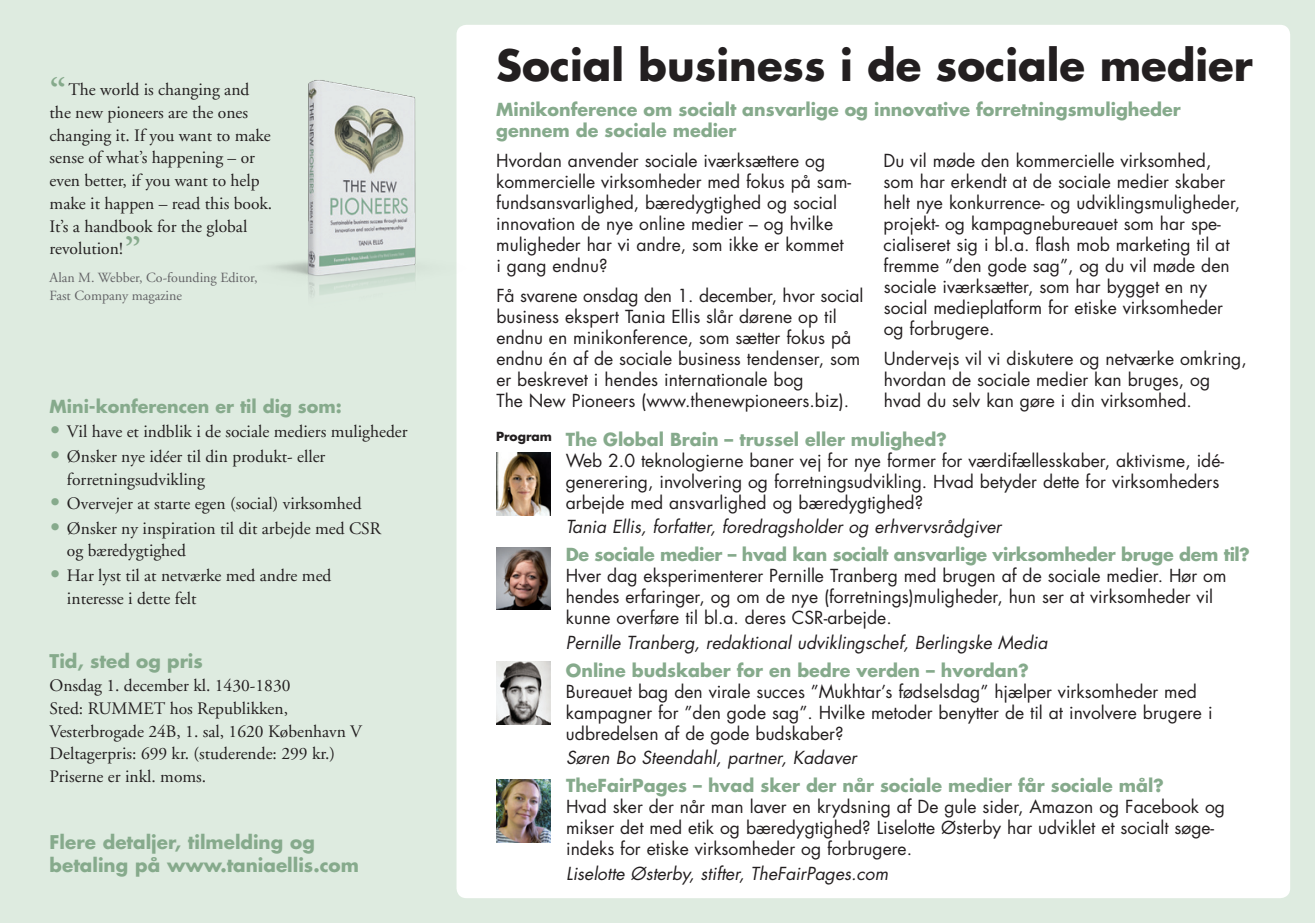
<style>
.page{position:relative;width:1315px;height:923px;background:#deebe0}
.page>*{position:absolute;margin:0;border:0;box-sizing:border-box;transform-origin:0 0}
.t1{font:700 42px "Futura";color:#231f20}
.t2{font:700 18.38px/22.8px "Futura";color:#86aa8c}
.t3{font:17.5px/21px "Futura";color:#231f20}
.t4{font:17.5px/22.8px "Adobe Garamond";color:#231f20}
.t5{font:700 17.5px/21px "Futura";color:#86aa8c}
.t6{font:italic 17.5px "Futura";color:#231f20}
.t7{font:700 17.5px "Futura";letter-spacing:-.02em;color:#86aa8c}
.t8{font:14px/17.5px "Adobe Garamond";color:#636366}
.s1{font-weight:600;font-size:38.5px;color:#86aa8c}
.s2{font-family:"Futura";font-size:19.25px;color:#86aa8c}
.s3{font-weight:700;color:#86aa8c}
</style>
<div class="page">
<div style="left:456px;top:25px;width:834px;height:873px;background:#fff;border-radius:10px"></div>
<img style="left:496px;top:453px;width:55px;height:63px">
<img style="left:496px;top:547px;width:55px;height:63px">
<img style="left:496px;top:662px;width:55px;height:63px">
<img style="left:496px;top:779px;width:55px;height:63px">
<img style="left:271px;top:57px;width:186px;height:271px">
<p class="t4" style="left:50px;top:79px;width:224px"><span class="s1">“</span>The world is changing and the new pioneers are the ones changing it. If you want to make sense of what’s happening – or even better, if you want to help make it happen – read this book.<br>It’s a handbook for the global revolution!<span class="s1">”</span></p>
<p class="t8" style="left:50px;top:270px;width:209px">Alan M. Webber, Co-founding Editor,<br>Fast Company magazine</p>
<p class="t5" style="left:50px;top:395px;width:294px">Mini-konferencen er til dig som:</p>
<p class="t4" style="left:50px;top:421px;width:359px"><span class="s2">•</span> Vil have et indblik i de sociale mediers muligheder</p>
<p class="t4" style="left:67px;top:445px;width:260px;text-indent:-17px"><span class="s2">•</span> Ønsker nye idéer til din produkt- eller forretningsudvikling</p>
<p class="t4" style="left:50px;top:492px;width:314px"><span class="s2">•</span> Overvejer at starte egen (social) virksomhed</p>
<p class="t4" style="left:67px;top:517px;width:315px;text-indent:-17px"><span class="s2">•</span> Ønsker ny inspiration til dit arbejde med CSR og bæredygtighed</p>
<p class="t4" style="left:67px;top:564px;width:266px;text-indent:-17px"><span class="s2">•</span> Har lyst til at netværke med andre med interesse i dette felt</p>
<p class="t2" style="left:50px;top:650px;width:155px">Tid, sted og pris</p>
<p class="t4" style="left:50px;top:674px;width:314px">Onsdag 1. december kl. 1430-1830<br>Sted: RUMMET hos Republikken, Vesterbrogade 24B, 1. sal, 1620 København V Deltagerpris: 699 kr. (studerende: 299 kr.)<br>Priserne er inkl. moms.</p>
<p class="t2" style="left:50px;top:830px;width:311px">Flere detaljer, tilmelding og betaling på www.taniaellis.com</p>
<h1 class="t1" style="left:496px;top:37px;width:758px">Social business i de sociale medier</h1>
<p class="t5" style="left:496px;top:98px;width:686px">Minikonference om socialt ansvarlige og innovative forretningsmuligheder gennem de sociale medier</p>
<p class="t3" style="left:496px;top:151px;width:356px">Hvordan anvender sociale iværksættere og kommercielle virksomheder med fokus på sam&shy;fundsansvarlighed, bæredygtighed og social innovation de nye online medier – og hvilke muligheder har vi andre, som ikke er kommet i gang endnu?</p>
<p class="t3" style="left:496px;top:285px;width:369px">Få svarene onsdag den 1. december, hvor social business ekspert Tania Ellis slår dørene op til endnu en minikonference, som sætter fokus på endnu én af de sociale business tendenser, som er beskrevet i hendes internationale bog<br>The New Pioneers (www.thenewpioneers.biz).</p>
<p class="t3" style="left:883px;top:151px;width:358px">Du vil møde den kommercielle virksomhed, som har erkendt at de sociale medier skaber helt nye konkurrence- og udviklingsmuligheder, projekt- og kampagnebureauet som har spe&shy;cialiseret sig i bl.a. flash mob marketing til at fremme ”den gode sag”, og du vil møde den sociale iværksætter, som har bygget en ny social medieplatform for etiske virksomheder og forbrugere.</p>
<p class="t3" style="left:883px;top:348px;width:365px">Undervejs vil vi diskutere og netværke omkring, hvordan de sociale medier kan bruges, og hvad du selv kan gøre i din virksomhed.</p>
<p class="t3" style="left:566px;top:429px;width:660px;text-indent:-69px"><sup>Program</sup> <span class="s3">The Global Brain – trussel eller mulighed?<br></span>Web 2.0 teknologierne baner vej for nye former for værdifællesskaber, aktivisme, idé&shy;generering, involvering og forretningsudvikling. Hvad betyder dette for virksomheders arbejde med ansvarlighed og bæredygtighed?</p>
<p class="t6" style="left:566px;top:515px;width:437px">Tania Ellis, forfatter, foredragsholder og erhvervsrådgiver</p>
<p class="t7" style="left:566px;top:543px;width:685px">De sociale medier – hvad kan socialt ansvarlige virksomheder bruge dem til?</p>
<p class="t3" style="left:566px;top:565px;width:662px">Hver dag eksperimenterer Pernille Tranberg med brugen af de sociale medier. Hør om hendes erfaringer, og om de nye (forretnings)muligheder, hun ser at virksomheder vil kunne overføre til bl.a. deres CSR-arbejde.</p>
<p class="t6" style="left:566px;top:631px;width:483px">Pernille Tranberg, redaktional udviklingschef, Berlingske Media</p>
<p class="t5" style="left:566px;top:659px;width:464px">Online budskaber for en bedre verden – hvordan?</p>
<p class="t3" style="left:566px;top:681px;width:648px">Bureauet bag den virale succes ”Mukhtar’s fødselsdag” hjælper virksomheder med kampagner for ”den gode sag”. Hvilke metoder benytter de til at involvere brugere i udbredelsen af de gode budskaber?</p>
<p class="t6" style="left:566px;top:746px;width:292px">Søren Bo Steendahl, partner, Kadaver</p>
<p class="t5" style="left:566px;top:775px;width:599px">TheFairPages – hvad sker der når sociale medier får sociale mål?</p>
<p class="t3" style="left:566px;top:796px;width:660px">Hvad sker der når man laver en krydsning af De gule sider, Amazon og Facebook og mikser det med etik og bæredygtighed? Liselotte Østerby har udviklet et socialt søge&shy;indeks for etiske virksomheder og forbrugere.</p>
<p class="t6" style="left:566px;top:862px;width:323px">Liselotte Østerby, stifter, TheFairPages.com</p>
</div>
